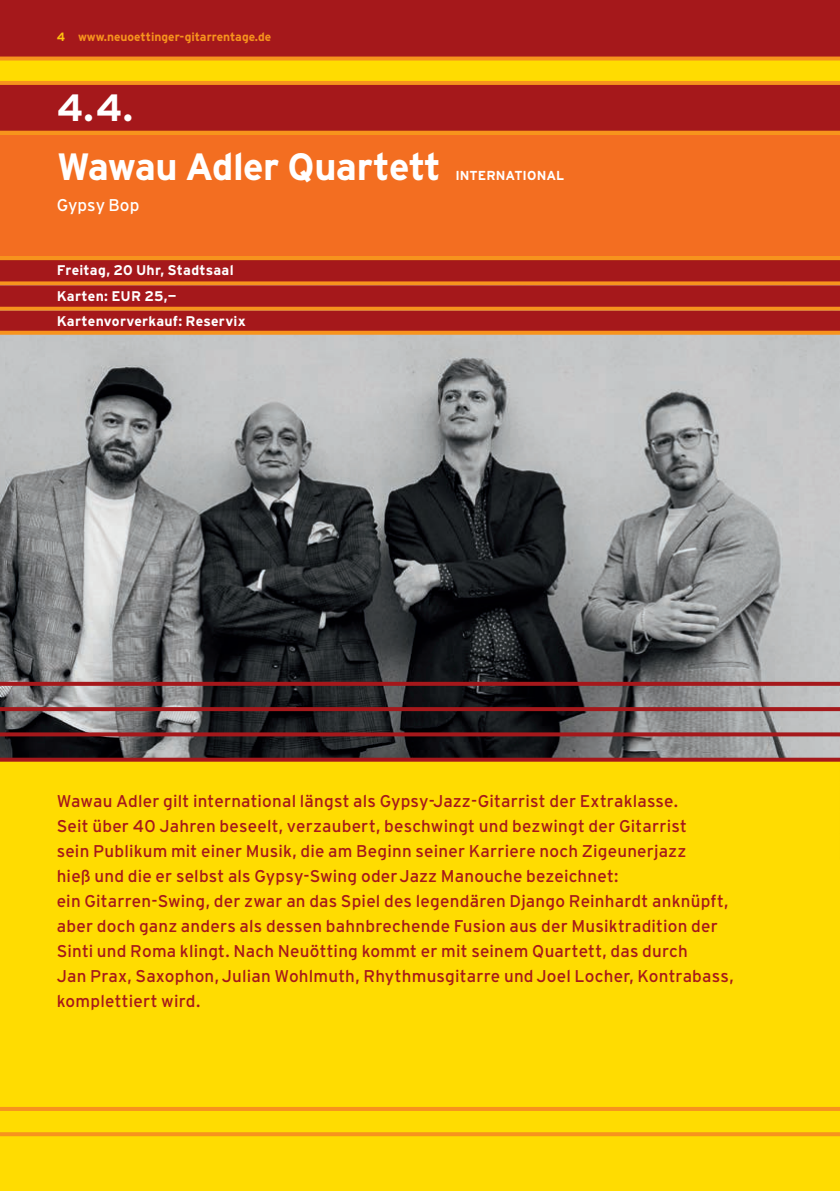
<style>
.page{position:relative;width:840px;height:1191px;background:#fff}
.page>*{position:absolute;margin:0;border:0;box-sizing:border-box;transform-origin:0 0}
.t1{font:700 38px/59px "Interstate";letter-spacing:-.015em;color:#fff}
.t2{font:17px/25px "Interstate";letter-spacing:.01em;color:#a5181b}
.t3{font:17px "Interstate";color:#fff}
.t4{font:700 14px/25.2px "Interstate";letter-spacing:.015em;color:#fff}
.t5{font:700 13px "Interstate";letter-spacing:.005em;color:#fff}
.t6{font:700 12px "Interstate";color:#f7931d}
.s1{color:#fec210}
</style>
<div class="page">
<div style="left:0;top:57px;width:839px;height:1134px;background:#ffdc01"></div>
<div style="left:0;top:0;width:839px;height:57px;background:#a5181b"></div>
<img style="left:0;top:335px;width:839px;height:422px">
<hr style="left:0;top:81px;width:839px;height:4px;background:#f7931d">
<div style="left:0;top:85px;width:839px;height:46px;background:#a5181b"></div>
<hr style="left:0;top:131px;width:839px;height:4px;background:#f7931d">
<div style="left:0;top:135px;width:839px;height:50px;background:#f36e21"></div>
<div style="left:0;top:169px;width:839px;height:53px;background:#f36e21"></div>
<div style="left:0;top:204px;width:839px;height:53px;background:#f36e21"></div>
<hr style="left:0;top:256px;width:839px;height:4px;background:#f7931d">
<div style="left:0;top:260px;width:839px;height:23px;background:#a5181b"></div>
<svg style="left:0;top:281px;width:839px;height:4px;background:#ee851c"></svg>
<div style="left:0;top:285px;width:839px;height:23px;background:#a5181b"></div>
<svg style="left:0;top:307px;width:839px;height:4px;background:#ee8c24"></svg>
<div style="left:0;top:311px;width:839px;height:22px;background:#a5181b"></div>
<svg style="left:0;top:331px;width:839px;height:4px;background:#f39627"></svg>
<svg style="left:0;top:682px;width:839px;height:4px;background:#a11a1d"></svg>
<svg style="left:0;top:707px;width:839px;height:4px;background:#a2191c"></svg>
<svg style="left:0;top:732px;width:839px;height:4px;background:#9b1d20"></svg>
<svg style="left:0;top:757px;width:839px;height:4px;background:#942023"></svg>
<svg style="left:0;top:57px;width:839px;height:4px;background:#f79b19"></svg>
<hr style="left:839px;top:683px;width:1px;height:508px;background:#fec210">
<hr style="left:839px;top:611px;width:1px;height:46px;background:#a5181b">
<hr style="left:839px;top:661px;width:1px;height:50px;background:#f36e21">
<hr style="left:839px;top:695px;width:1px;height:53px;background:#f36e21">
<hr style="left:839px;top:730px;width:1px;height:53px;background:#f36e21">
<svg style="left:839px;top:782px;width:1px;height:79px"></svg>
<hr style="left:0;top:1107px;width:839px;height:4px;background:#f7931d">
<svg style="left:0;top:1132px;width:839px;height:4px;background:#f7971b"></svg>
<p class="t6" style="left:57px;top:30px;width:216px"><span class="s1">4</span> www.neuoettinger-gitarrentage.de</p>
<h1 class="t1" style="left:57px;top:78px;width:385px">4.4.<br>Wawau Adler Quartett</h1>
<p class="t3" style="left:57px;top:195px;width:84px">Gypsy Bop</p>
<p class="t5" style="left:455px;top:168px;width:110px">INTERNATIONAL</p>
<p class="t4" style="left:57px;top:258px;width:190px">Freitag, 20 Uhr, Stadtsaal<br>Karten: EUR 25,—<br>Kartenvorverkauf: Reservix</p>
<p class="t2" style="left:57px;top:788px;width:678px">Wawau Adler gilt international längst als Gypsy-Jazz-Gitarrist der Extraklasse.<br>Seit über 40 Jahren beseelt, verzaubert, beschwingt und bezwingt der Gitarrist<br>sein Publikum mit einer Musik, die am Beginn seiner Karriere noch Zigeunerjazz<br>hieß und die er selbst als Gypsy-Swing oder Jazz Manouche bezeichnet:<br>ein Gitarren-Swing, der zwar an das Spiel des legendären Django Reinhardt anknüpft, aber doch ganz anders als dessen bahnbrechende Fusion aus der Musiktradition der Sinti und Roma klingt. Nach Neuötting kommt er mit seinem Quartett, das durch<br>Jan Prax, Saxophon, Julian Wohlmuth, Rhythmusgitarre und Joel Locher, Kontrabass, komplettiert wird.</p>
</div>
